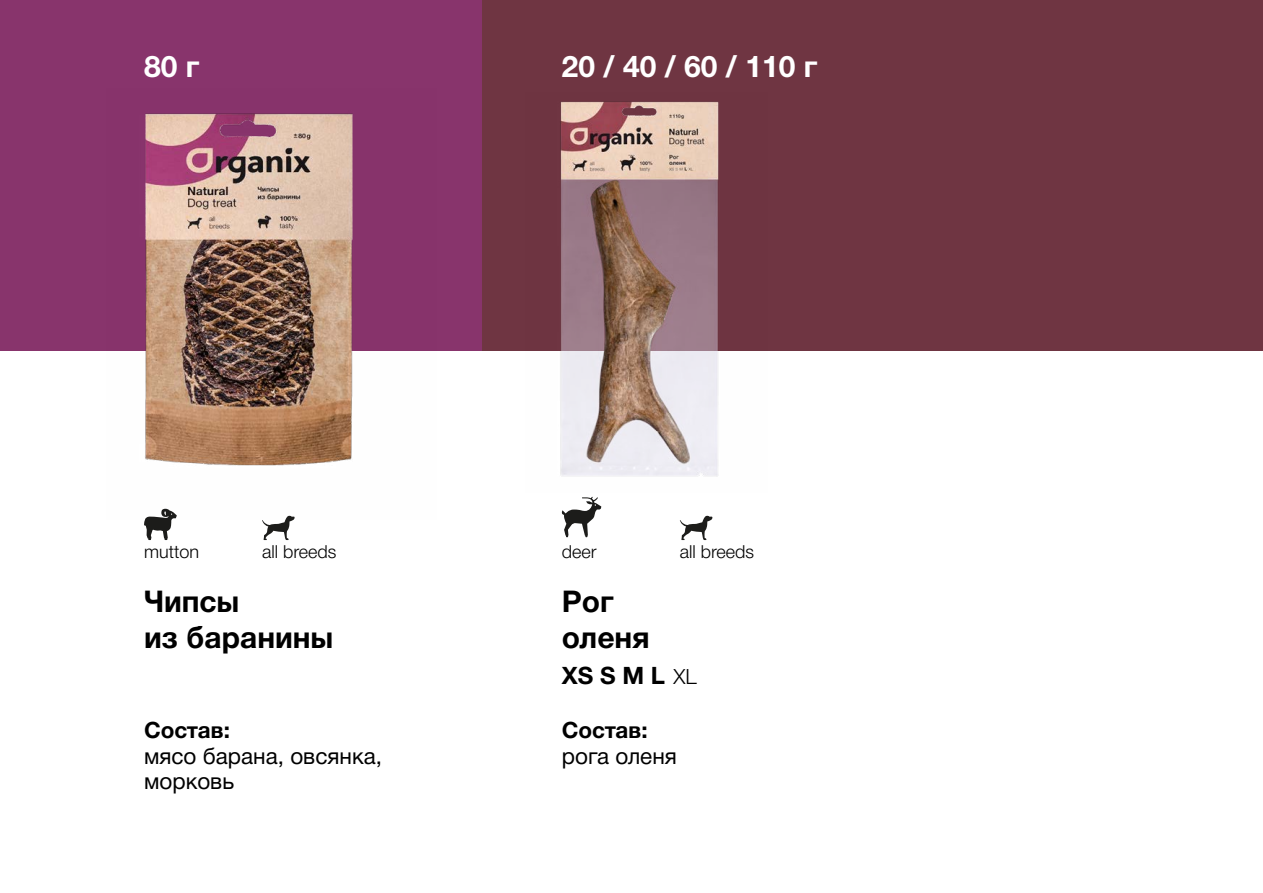
<style>
.page{position:relative;width:1263px;height:893px;background:#fff}
.page>*{position:absolute;margin:0;border:0;box-sizing:border-box;transform-origin:0 0}
.t1{font:700 30px/36px "Helvetica Neue Cyr";color:#000}
.t2{font:700 30px "Helvetica Neue Cyr";color:#fff}
.t3{font:700 24px "Helvetica Neue Cyr";color:#000}
.t4{font:22.5px/25.5px "Helvetica Neue Cyr";color:#000}
.t5{font:700 22.5px "Helvetica Neue Cyr";color:#000}
.t6{font:300 18px "Helvetica Neue Cyr";color:#000}
.s1{font-weight:300;font-size:21px}
</style>
<div class="page">
<div style="left:0;top:0;width:1263px;height:351px;background:#6f3542"></div>
<div style="left:0;top:0;width:482px;height:351px;background:#88346c"></div>
<img style="left:145px;top:113px;width:208px;height:403px">
<img style="left:560px;top:101px;width:159px;height:376px">
<svg style="left:561px;top:497px;width:40px;height:40px"></svg>
<svg style="left:680px;top:516px;width:32px;height:24px"></svg>
<svg style="left:262px;top:516px;width:33px;height:24px"></svg>
<svg style="left:144px;top:509px;width:33px;height:31px"></svg>
<h1 class="t2" style="left:144px;top:50px;width:57px">80 г</h1>
<h1 class="t2" style="left:562px;top:50px;width:257px">20 / 40 / 60 / 110 г</h1>
<p class="t6" style="left:144px;top:542px;width:56px">mutton</p>
<p class="t6" style="left:262px;top:542px;width:76px">all breeds</p>
<p class="t6" style="left:562px;top:542px;width:36px">deer</p>
<p class="t6" style="left:680px;top:542px;width:76px">all breeds</p>
<h1 class="t1" style="left:144px;top:584px;width:190px">Чипсы<br>из баранины</h1>
<p class="t5" style="left:144px;top:718px;width:87px">Состав:</p>
<p class="t4" style="left:144px;top:743px;width:239px">мясо барана, овсянка, морковь</p>
<h1 class="t1" style="left:562px;top:584px;width:89px">Рог оленя</h1>
<p class="t3" style="left:562px;top:663px;width:136px">XS S М L <span class="s1">xl</span></p>
<p class="t5" style="left:562px;top:718px;width:87px">Состав:</p>
<p class="t4" style="left:562px;top:743px;width:117px">рога оленя</p>
</div>
